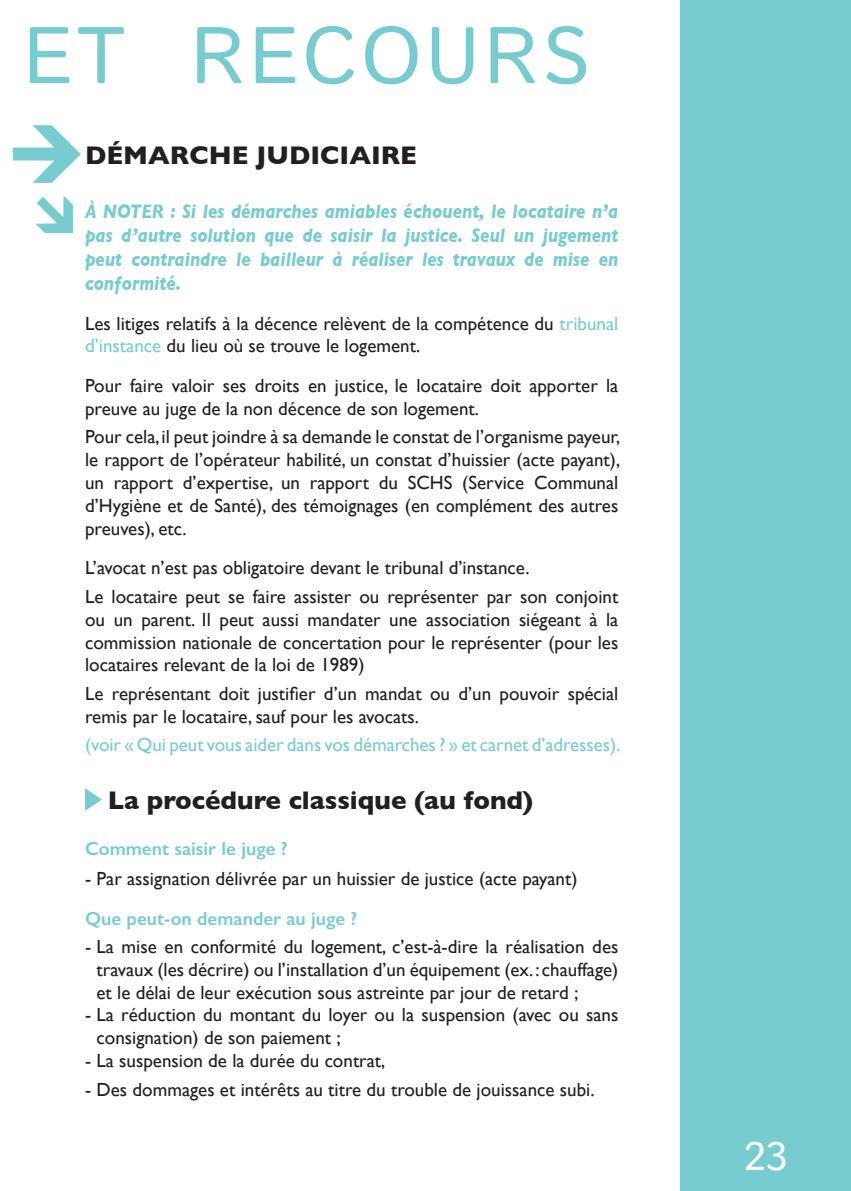
<style>
.page{position:relative;width:851px;height:1191px;background:#fff}
.page>*{position:absolute;margin:0;border:0;box-sizing:border-box;transform-origin:0 0}
.t1{font:80px "Istok";letter-spacing:.05em;color:#77ccd0}
.t2{font:40px "Istok";color:#fff}
.t3{font:700 26px "Gill Sans";color:#231f20}
.t4{font:italic 700 20px/24px "Gill Sans";color:#77ccd0;text-align:justify;scale:.85 1}
.t5{font:19px/22.8px "Gill Sans";color:#231f20}
.t6{font:19px "Gill Sans";letter-spacing:-.005em;color:#77ccd0}
.t7{font:600 19px "Gill Sans";color:#77ccd0}
.s1{color:#77ccd0}
</style>
<div class="page">
<div style="left:680px;top:0;width:170px;height:1191px;background:#77ccd0"></div>
<svg style="left:13px;top:125px;width:68px;height:58px"></svg>
<svg style="left:36px;top:196px;width:37px;height:37px"></svg>
<svg style="left:85px;top:788px;width:17px;height:22px"></svg>
<h1 class="t1" style="left:23px;top:3px;width:568px">ET RECOURS</h1>
<h3 class="t3" style="left:85px;top:134px;width:333px">DÉMARCHE JUDICIAIRE</h3>
<p class="t4" style="left:85px;top:199px;width:628px">À NOTER : Si les démarches amiables échouent, le locataire n’a pas d’autre solution que de saisir la justice. Seul un jugement peut contraindre le bailleur à réaliser les travaux de mise en conformité.</p>
<p class="t5" style="left:85px;top:311px;width:534px">Les litiges relatifs à la décence relèvent de la compétence du <span class="s1">tribunal d’instance</span> du lieu où se trouve le logement.</p>
<p class="t5" style="left:85px;top:374px;width:534px">Pour faire valoir ses droits en justice, le locataire doit apporter la preuve au juge de la non décence de son logement.</p>
<p class="t5" style="left:85px;top:425px;width:536px;text-align:justify">Pour cela, il peut joindre à sa demande le constat de l’organisme payeur, le rapport de l’opérateur habilité, un constat d’huissier (acte payant), un rapport d’expertise, un rapport du SCHS (Service Communal d’Hygiène et de Santé), des témoignages (en complément des autres preuves), etc.</p>
<p class="t5" style="left:85px;top:553px;width:534px;line-height:28.4px">L’avocat n’est pas obligatoire devant le tribunal d’instance.<br>Le locataire peut se faire assister ou représenter par son conjoint</p>
<p class="t5" style="left:85px;top:608px;width:534px;text-align:justify">ou un parent. Il peut aussi mandater une association siégeant à la commission nationale de concertation pour le représenter (pour les locataires relevant de la loi de 1989)</p>
<p class="t5" style="left:85px;top:682px;width:534px">Le représentant doit justifier d’un mandat ou d’un pouvoir spécial remis par le locataire, sauf pour les avocats.</p>
<p class="t6" style="left:85px;top:733px;width:536px">(voir « Qui peut vous aider dans vos démarches ? » et carnet d’adresses).</p>
<h3 class="t3" style="left:108px;top:779px;width:427px">La procédure classique (au fond)</h3>
<p class="t7" style="left:85px;top:836px;width:204px">Comment saisir le juge ?</p>
<p class="t5" style="left:85px;top:866px;width:494px">- Par assignation délivrée par un huissier de justice (acte payant)</p>
<p class="t7" style="left:85px;top:906px;width:274px">Que peut-on demander au juge ?</p>
<p class="t5" style="left:96px;top:935px;width:523px;text-align:justify;text-indent:-11px">- La mise en conformité du logement, c’est-à-dire la réalisation des travaux (les décrire) ou l’installation d’un équipement (ex. : chauffage) et le délai de leur exécution sous astreinte par jour de retard ;</p>
<p class="t5" style="left:96px;top:1003px;width:523px;text-indent:-11px">- La réduction du montant du loyer ou la suspension (avec ou sans consignation) de son paiement ;</p>
<p class="t5" style="left:85px;top:1049px;width:302px">- La suspension de la durée du contrat,</p>
<p class="t5" style="left:85px;top:1077px;width:511px">- Des dommages et intérêts au titre du trouble de jouissance subi.</p>
<h2 class="t2" style="left:744px;top:1130px;width:45px">23</h2>
</div>
